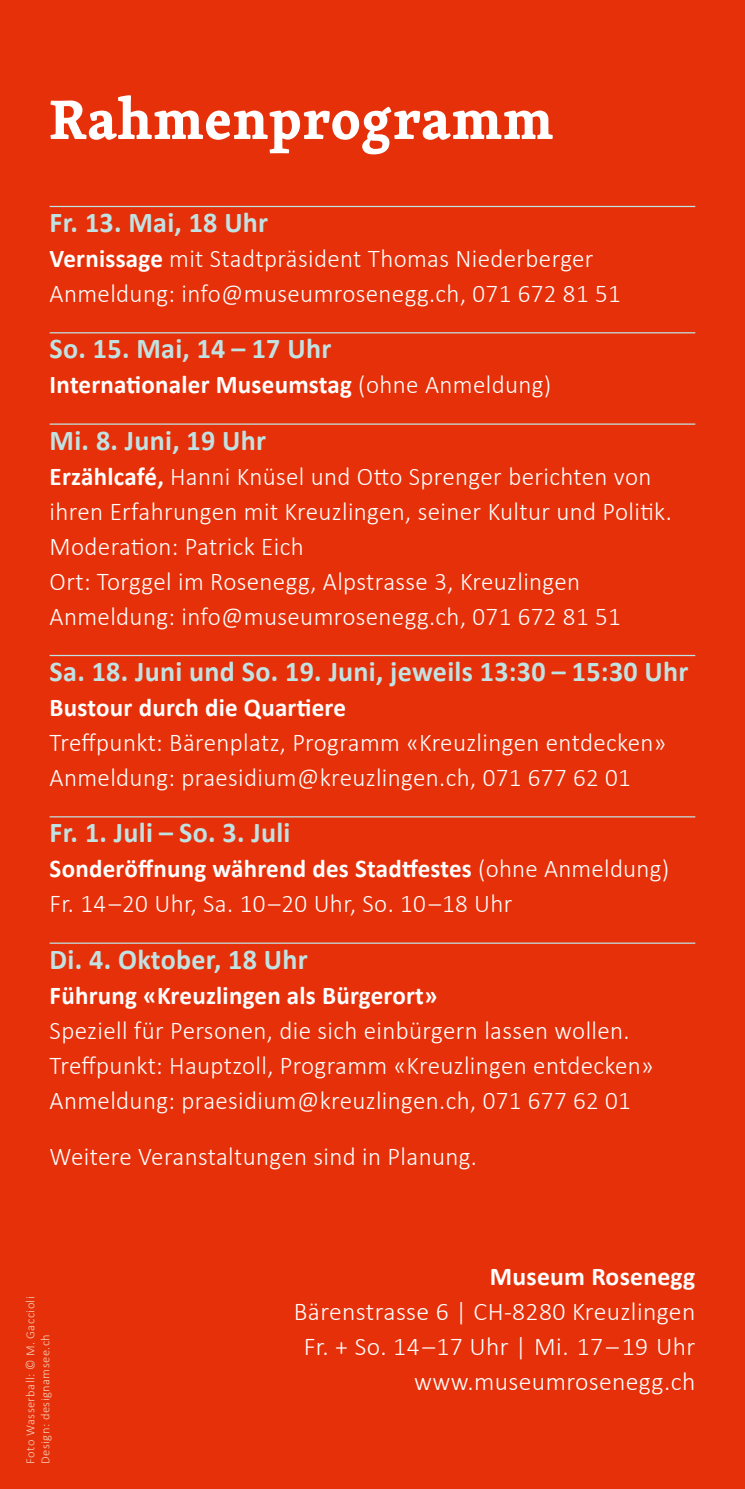
<style>
.page{position:relative;width:745px;height:1489px;background:#fff}
.page>*{position:absolute;margin:0;border:0;box-sizing:border-box;transform-origin:0 0}
.TEXT_grau{font:700 57px "Skolar Latin";letter-spacing:.01em;color:#fff}
.TEXT_grau-2{font:700 28.75px "Calibri";letter-spacing:.01em;color:#c1e2e2}
.TEXT_grau-3{font:300 25.5px/35px "Calibri";letter-spacing:.015em;color:#fff}
.TEXT_grau-4{font:700 25.5px "Calibri";letter-spacing:.01em;color:#fff}
.t1{font:300 12.5px/15px "Calibri";letter-spacing:.035em;color:#f3d2b9}
.s1{font-weight:700}
.s2{font-weight:300}
</style>
<div class="page">
<div style="left:0;top:0;width:744px;height:1488px;background:#e63009"></div>
<hr style="left:50px;top:206px;width:644px;height:1px;background:#c1e2e2">
<hr style="left:50px;top:332px;width:644px;height:1px;background:#c1e2e2">
<hr style="left:50px;top:423px;width:644px;height:2px;background:#c1e2e2">
<hr style="left:50px;top:655px;width:644px;height:1px;background:#c1e2e2">
<hr style="left:50px;top:816px;width:644px;height:1px;background:#c1e2e2">
<hr style="left:50px;top:942px;width:644px;height:1px;background:#c1e2e2">
<p class="TEXT_grau" style="left:50px;top:74px;width:505px">Rahmenprogramm</p>
<p class="TEXT_grau-2" style="left:50px;top:202px;width:220px">Fr. 13. Mai, 18 Uhr</p>
<p class="TEXT_grau-3" style="left:50px;top:241px;width:572px"><span class="s1">Vernissage</span> mit Stadtpräsident Thomas Niederberger<br>Anmeldung: info@museumrosenegg.ch, 071 672 81 51</p>
<p class="TEXT_grau-2" style="left:50px;top:328px;width:283px">So. 15. Mai, 14 – 17 Uhr</p>
<p class="TEXT_grau-4" style="left:50px;top:367px;width:503px">Internationaler Museumstag <span class="s2">(ohne Anmeldung)</span></p>
<p class="TEXT_grau-2" style="left:50px;top:419px;width:218px">Mi. 8. Juni, 19 Uhr</p>
<p class="TEXT_grau-3" style="left:50px;top:458px;width:623px"><span class="s1">Erzählcafé,</span> Hanni Knüsel und Otto Sprenger berichten von ihren Erfahrungen mit Kreuzlingen, seiner Kultur und Politik.<br>Moderation: Patrick Eich<br>Ort: Torggel im Rosenegg, Alpstrasse 3, Kreuzlingen Anmeldung: info@museumrosenegg.ch, 071 672 81 51</p>
<p class="TEXT_grau-2" style="left:50px;top:651px;width:640px">Sa. 18. Juni und So. 19. Juni, jeweils 13:30 – 15:30 Uhr</p>
<p class="TEXT_grau-3" style="left:50px;top:689px;width:617px"><span class="s1">Bustour durch die Quartiere<br></span>Treffpunkt: Bärenplatz, Programm «Kreuzlingen entdecken»<br>Anmeldung: praesidium@kreuzlingen.ch, 071 677 62 01</p>
<p class="TEXT_grau-2" style="left:50px;top:812px;width:242px">Fr. 1. Juli – So. 3. Juli</p>
<p class="TEXT_grau-3" style="left:50px;top:851px;width:620px"><span class="s1">Sonderöffnung während des Stadtfestes</span> (ohne Anmeldung)<br>Fr. 14 –20 Uhr, Sa. 10 –20 Uhr, So. 10 –18 Uhr</p>
<p class="TEXT_grau-2" style="left:50px;top:938px;width:259px">Di. 4. Oktober, 18 Uhr</p>
<p class="TEXT_grau-3" style="left:50px;top:977px;width:605px"><span class="s1">Führung «Kreuzlingen als Bürgerort»<br></span>Speziell für Personen, die sich einbürgern lassen wollen.<br>Treffpunkt: Hauptzoll, Programm «Kreuzlingen entdecken» Anmeldung: praesidium@kreuzlingen.ch, 071 677 62 01</p>
<p class="TEXT_grau-3" style="left:50px;top:1138px;width:428px">Weitere Veranstaltungen sind in Planung.</p>
<p class="t1" style="left:23px;top:1463px;width:168px;rotate:-90deg">Foto Wasserball: © M. Gaccioli<br>Design: designamsee.ch</p>
<p class="TEXT_grau-4" style="left:489px;top:1257px;width:207px">Museum Rosenegg</p>
<p class="TEXT_grau-3" style="left:293px;top:1293px;width:403px">Bärenstrasse 6 | CH-8280 Kreuzlingen</p>
<p class="TEXT_grau-3" style="left:303px;top:1328px;width:393px">Fr. + So. 14 –17 Uhr | Mi. 17 – 19 Uhr</p>
<p class="TEXT_grau-3" style="left:414px;top:1363px;width:282px">www.museumrosenegg.ch</p>
</div>
